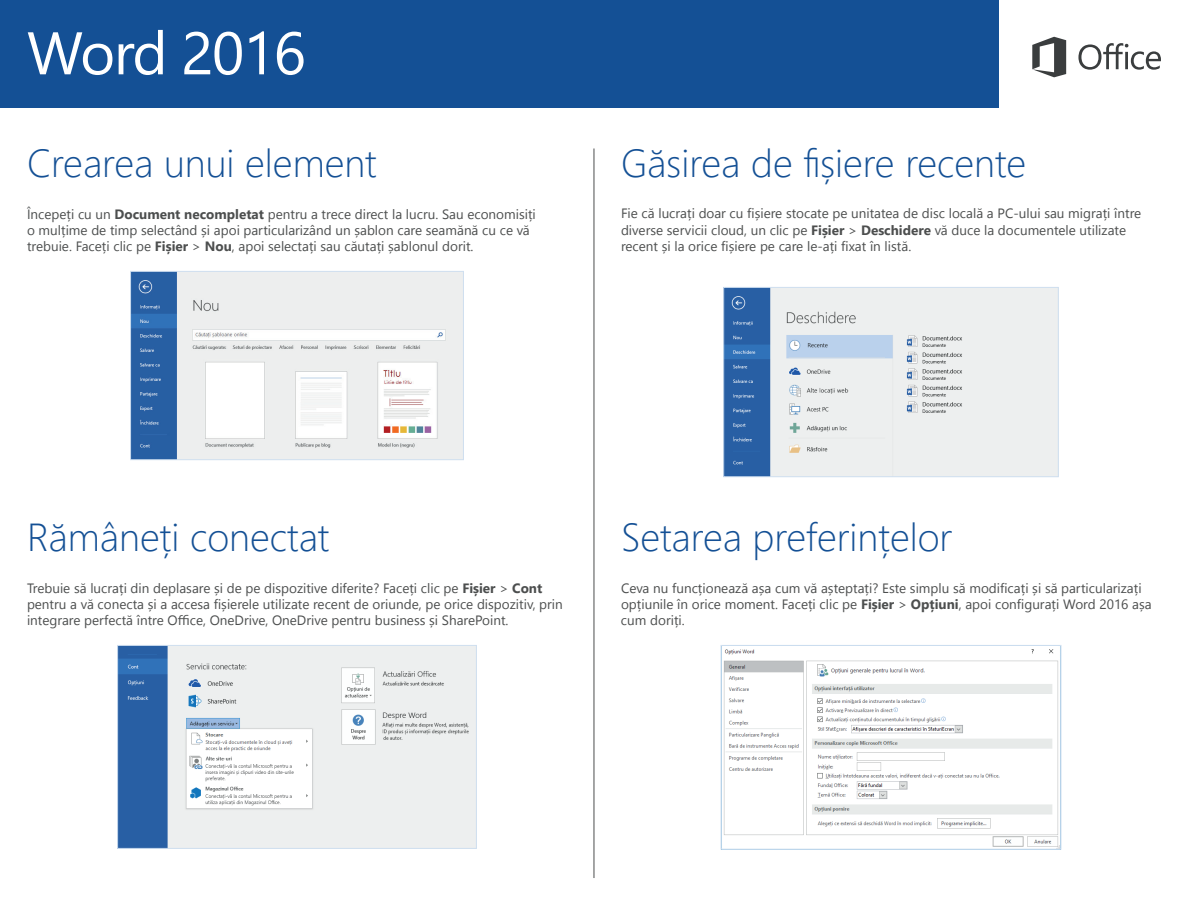
<style>
.page{position:relative;width:1188px;height:918px;background:#fff}
.page>*{position:absolute;margin:0;border:0;box-sizing:border-box;transform-origin:0 0}
.t1{font:60px "Segoe UI";letter-spacing:-.025em;color:#fff}
.t2{font:300 39px "Segoe UI";color:#145095}
.t3{font:13.5px/16.2px "Segoe UI";color:#4c4e4e}
.s1{font-weight:700}
</style>
<div class="page">
<div style="left:0;top:0;width:999px;height:108px;background:#145095"></div>
<svg style="left:1078px;top:43px;width:83px;height:27px"></svg>
<svg style="left:1032px;top:37px;width:34px;height:40px"></svg>
<img style="left:725px;top:289px;width:332px;height:186px">
<div style="left:723px;top:287px;width:336px;height:190px;border:1px solid #cfdff0"></div>
<hr style="left:594px;top:148px;width:1px;height:730px;background:#4c4e4e">
<img style="left:119px;top:647px;width:356px;height:200px">
<div style="left:117px;top:645px;width:360px;height:204px;border:1px solid #cfdff0"></div>
<img style="left:723px;top:649px;width:336px;height:199px">
<div style="left:721px;top:645px;width:340px;height:205px;border:1px solid #cfdff0"></div>
<img style="left:132px;top:273px;width:330px;height:185px">
<div style="left:130px;top:271px;width:334px;height:189px;border:1px solid #cfdff0"></div>
<h1 class="t1" style="left:27px;top:5px;width:280px">Word 2016</h1>
<h2 class="t2" style="left:27px;top:132px;width:351px">Crearea unui element</h2>
<p class="t3" style="left:27px;top:205px;width:510px">Începeți cu un <span class="s1">Document necompletat</span> pentru a trece direct la lucru. Sau economisiți o mulțime de timp selectând și apoi particularizând un șablon care seamănă cu ce vă trebuie. Faceți clic pe <span class="s1">Fișier</span> &gt; <span class="s1">Nou</span>, apoi selectați sau căutați șablonul dorit.</p>
<h2 class="t2" style="left:621px;top:131px;width:407px">Găsirea de fișiere recente</h2>
<p class="t3" style="left:621px;top:205px;width:522px">Fie că lucrați doar cu fișiere stocate pe unitatea de disc locală a PC-ului sau migrați între diverse servicii cloud, un clic pe <span class="s1">Fișier</span> &gt; <span class="s1">Deschidere</span> vă duce la documentele utilizate recent și la orice fișiere pe care le-ați fixat în listă.</p>
<h2 class="t2" style="left:27px;top:506px;width:304px">Rămâneți conectat</h2>
<p class="t3" style="left:27px;top:579px;width:537px">Trebuie să lucrați din deplasare și de pe dispozitive diferite? Faceți clic pe <span class="s1">Fișier</span> &gt; <span class="s1">Cont </span>pentru a vă conecta și a accesa fișierele utilizate recent de oriunde, pe orice dispozitiv, prin integrare perfectă între Office, OneDrive, OneDrive pentru business și SharePoint.</p>
<h2 class="t2" style="left:621px;top:506px;width:333px">Setarea preferințelor</h2>
<p class="t3" style="left:621px;top:579px;width:532px">Ceva nu funcționează așa cum vă așteptați? Este simplu să modificați și să particularizați opțiunile în orice moment. Faceți clic pe <span class="s1">Fișier</span> &gt; <span class="s1">Opțiuni</span>, apoi configurați Word 2016 așa cum doriți.</p>
</div>
